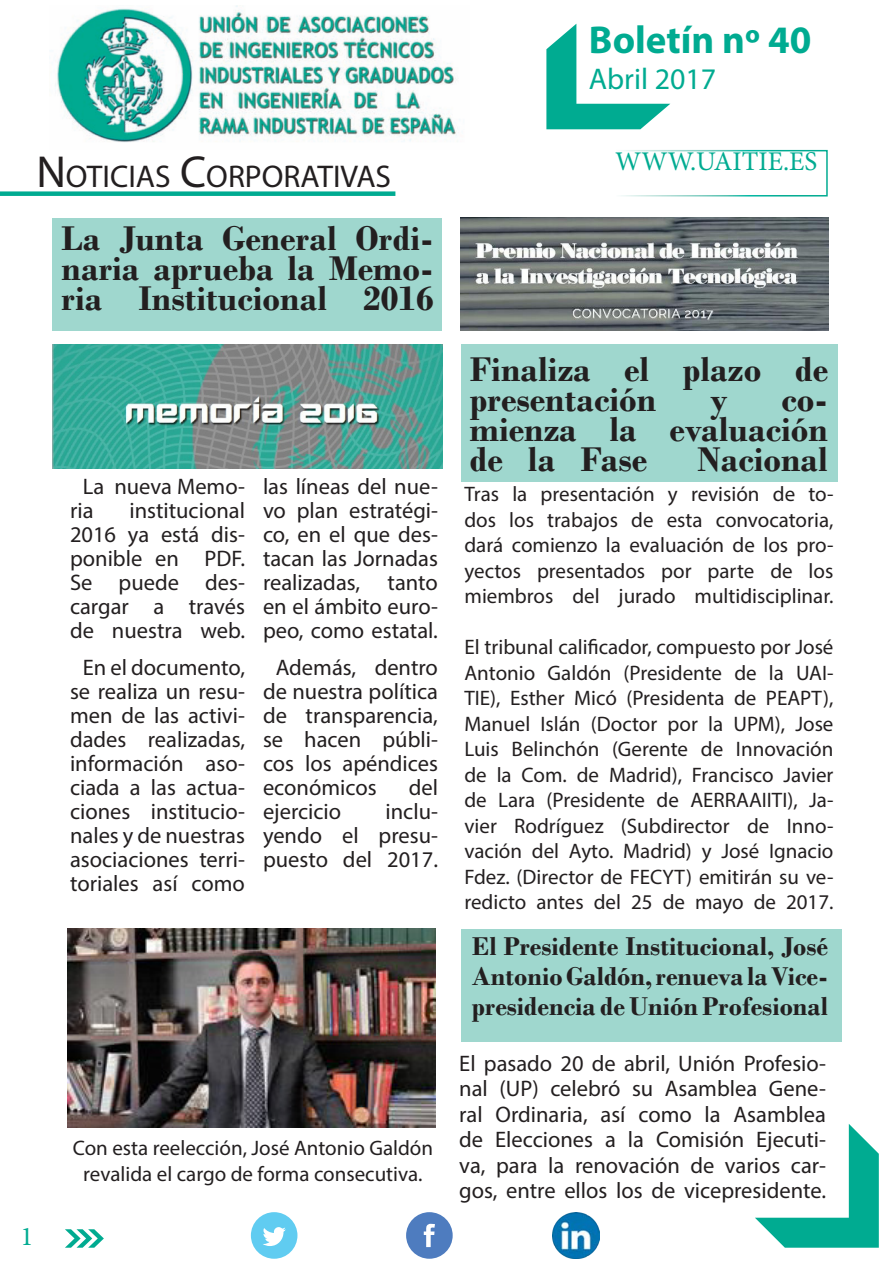
<style>
.page{position:relative;width:893px;height:1263px;background:#fff}
.page>*{position:absolute;margin:0;border:0;box-sizing:border-box;transform-origin:0 0}
.t1{font:700 39px "Myriad Pro";color:#00ab91}
.t2{font:700 36px/30px "Bodoni";color:#231f20;text-align:justify}
.TITULOS_APARTADOS{font:31.5px "Myriad Pro";color:#231f20}
.t3{font:30px "Myriad Pro";color:#00ab91}
.t4{font:700 27px/30px "Bodoni";color:#231f20;text-align:justify}
.t5{font:27px "Minion Pro";color:#00ab91}
.CUERPO_NOTICIA{font:22.5px/24px "Myriad Pro";color:#231f20;text-align:justify}
.t6{font:21px/25.5px "Myriad Pro";color:#231f20;text-align:justify}
.s1{font-size:45px}
</style>
<div class="page">
<svg style="left:65px;top:1229px;width:39px;height:19px"></svg>
<div style="left:406px;top:1212px;width:47px;height:47px;background:#4e7cbf;border-radius:50%"></div>
<svg style="left:424px;top:1224px;width:11px;height:23px"></svg>
<div style="left:251px;top:1212px;width:46px;height:47px;background:#60ccf1;border-radius:50%"></div>
<svg style="left:263px;top:1227px;width:23px;height:19px"></svg>
<img style="left:553px;top:1212px;width:46px;height:47px">
<svg style="left:755px;top:1124px;width:124px;height:124px"></svg>
<svg style="left:546px;top:24px;width:124px;height:105px"></svg>
<div style="left:614px;top:150px;width:214px;height:47px;border:2px solid #fff"></div>
<div style="left:0;top:191px;width:395px;height:5px;background:#00ab91"></div>
<img style="left:55px;top:6px;width:402px;height:137px">
<div style="left:53px;top:218px;width:389px;height:112px;background:#9fd7ce"></div>
<img style="left:461px;top:218px;width:367px;height:112px">
<div style="left:461px;top:344px;width:376px;height:138px;background:#9fd7ce"></div>
<img style="left:53px;top:344px;width:390px;height:124px">
<div style="left:461px;top:929px;width:381px;height:112px;background:#9fd7ce"></div>
<img style="left:68px;top:929px;width:368px;height:199px">
<p class="t1" style="left:589px;top:14px;width:224px">Boletín nº 40</p>
<p class="t3" style="left:589px;top:60px;width:129px">Abril 2017</p>
<p class="TITULOS_APARTADOS" style="left:36px;top:157px;width:356px"><span class="s1">N</span>OTICIAS <span class="s1">C</span>ORPORATIVAS</p>
<p class="t2" style="left:62px;top:223px;width:374px">La Junta General Ordi&shy;naria aprueba la Memo&shy;ria Institucional 2016</p>
<p class="CUERPO_NOTICIA" style="left:70px;top:474px;width:176px;text-indent:13px">La nueva Memo&shy;ria</p>
<p class="CUERPO_NOTICIA" style="left:70px;top:498px;width:176px;text-indent:59px">institucional 2016 ya está dis&shy;ponible en PDF.<br>Se puede des&shy;cargar a través de nuestra web.</p>
<p class="CUERPO_NOTICIA" style="left:70px;top:655px;width:176px;text-align:center">En el documento, se realiza un resu&shy;men de las activi&shy;dades realizadas, información aso&shy;ciada a las actua&shy;ciones institucio&shy;nales y de nuestras asociaciones terri&shy;toriales así como</p>
<p class="CUERPO_NOTICIA" style="left:263px;top:474px;width:176px">las líneas del nue&shy;vo plan estratégi&shy;co, en el que des&shy;tacan las Jornadas realizadas, tanto en el ámbito euro&shy;peo, como estatal.</p>
<p class="CUERPO_NOTICIA" style="left:263px;top:655px;width:176px;text-indent:13px">Además, dentro de nuestra política de transparencia, se hacen públi&shy;cos los apéndices económicos</p>
<p class="CUERPO_NOTICIA" style="left:409px;top:775px;width:31px">del</p>
<p class="CUERPO_NOTICIA" style="left:263px;top:799px;width:176px;text-indent:123px">inclu&shy;yendo el presu&shy;puesto del 2017.</p>
<p class="CUERPO_NOTICIA" style="left:263px;top:799px;width:80px">ejercicio</p>
<p class="t5" style="left:21px;top:1218px;width:14px">1</p>
<p class="t6" style="left:73px;top:1135px;width:362px;text-align:center">Con esta reelección, José Antonio Galdón revalida el cargo de forma consecutiva.</p>
<p class="t5" style="left:615px;top:143px;width:204px">WWW.UAITIE.ES</p>
<p class="t2" style="left:470px;top:354px;width:360px">Finaliza el plazo de presentación</p>
<p class="t2" style="left:470px;top:384px;width:360px;text-indent:312px">co&shy;mienza la evaluación de la Fase</p>
<p class="t2" style="left:710px;top:384px;width:19px">y</p>
<p class="t2" style="left:697px;top:444px;width:132px">Nacional</p>
<p class="t6" style="left:464px;top:481px;width:370px">Tras la presentación y revisión de to&shy;dos los trabajos de esta convocatoria, dará comienzo la evaluación de los pro&shy;yectos presentados por parte de los miembros del jurado multidisciplinar.</p>
<p class="t6" style="left:464px;top:634px;width:371px">El tribunal calificador, compuesto por José Antonio Galdón (Presidente de la UAI-TIE), Esther Micó (Presidenta de PEAPT), Manuel Islán (Doctor por la UPM), Jose Luis Belinchón (Gerente de Innovación de la Com. de Madrid), Francisco Javier de Lara (Presidente de AERRAAIITI), Ja&shy;vier Rodríguez (Subdirector de Inno&shy;vación del Ayto. Madrid) y José Ignacio Fdez. (Director de FECYT) emitirán su ve&shy;redicto antes del 25 de mayo de 2017.</p>
<p class="t4" style="left:472px;top:931px;width:358px">El Presidente Institucional, José Antonio Galdón, renueva la Vice&shy;presidencia de Unión Profesional</p>
<p class="CUERPO_NOTICIA" style="left:459px;top:1050px;width:368px;line-height:25.5px">El pasado 20 de abril, Unión Profesio&shy;nal (UP) celebró su Asamblea Gene&shy;ral Ordinaria, así como la Asamblea de Elecciones a la Comisión Ejecuti&shy;va, para la renovación de varios car&shy;gos, entre ellos los de vicepresidente.</p>
</div>
